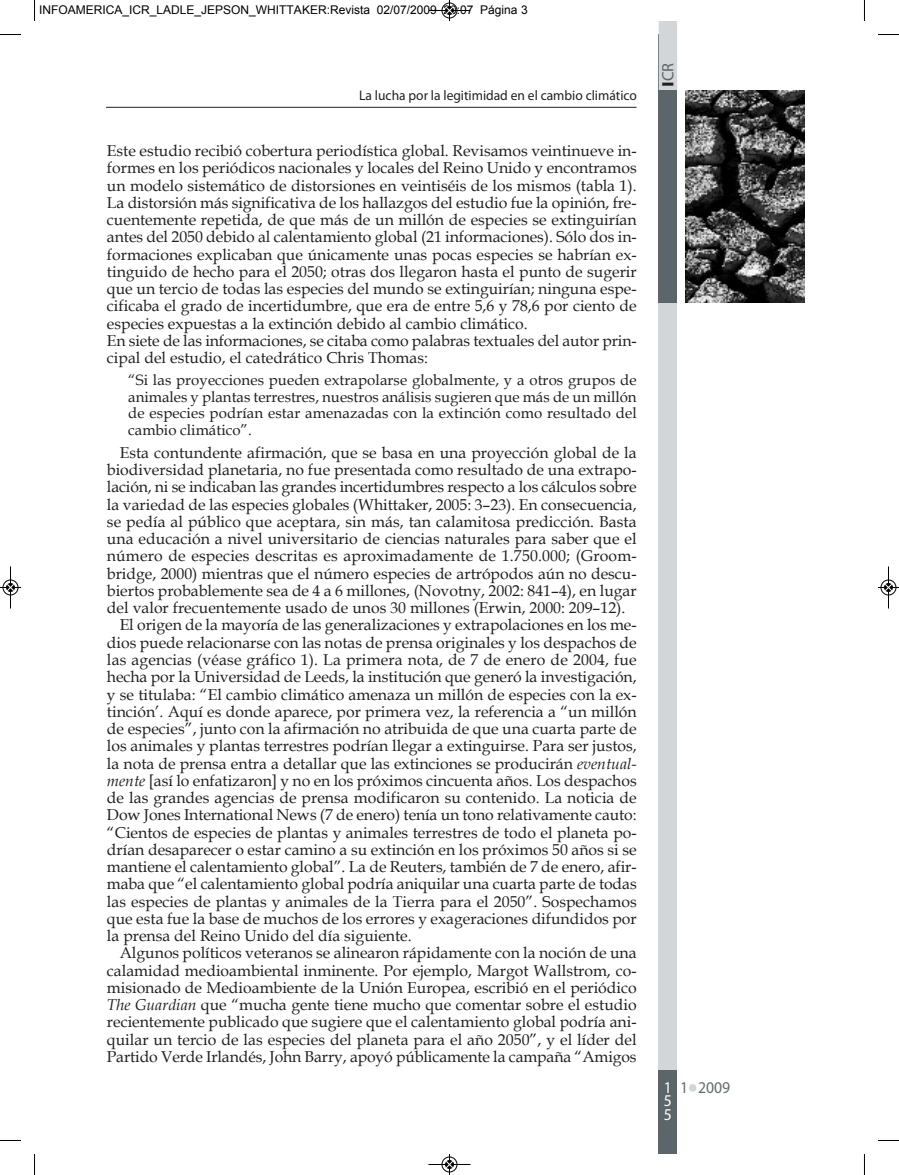
<style>
.page{position:relative;width:899px;height:1175px;background:#fff}
.page>*{position:absolute;margin:0;border:0;box-sizing:border-box;transform-origin:0 0}
.t1{font:16.5px "Myriad Pro";color:#636c6e;scale:.95 1}
.t2{font:16.5px "Myriad Pro";color:#5b656a}
.t3{font:16.5px/13.5px "Myriad Pro";color:#fff;text-align:justify;scale:.95 1}
.t4{font:15.75px/17.2px "Book Antiqua";color:#231f20}
.t5{font:15px/16.5px "Book Antiqua";letter-spacing:.005em;color:#231f20;text-align:justify}
.t6{font:13.95px "Myriad Pro";color:#231f20}
.t7{font:12px "Arial";color:#000}
.s1{font-style:italic}
.s2{font-weight:700;color:#231f20}
</style>
<div class="page">
<div style="left:658px;top:34px;width:18px;height:1105px;background:#d3d6d8"></div>
<div style="left:688px;top:1084px;width:8px;height:7px;background:#d3d6d8;border-radius:50%"></div>
<img style="left:685px;top:90px;width:118px;height:212px">
<div style="left:658px;top:35px;width:19px;height:268px;background:#5b656a"></div>
<div style="left:658px;top:21px;width:19px;height:69px;background:#d3d6d8"></div>
<div style="left:658px;top:1070px;width:19px;height:84px;background:#5b656a"></div>
<hr style="left:106px;top:107px;width:530px;height:1px;background:#231f20">
<svg style="left:34px;top:0;width:1px;height:21px"></svg>
<svg style="left:0;top:34px;width:21px;height:1px"></svg>
<svg style="left:878px;top:34px;width:20px;height:1px"></svg>
<svg style="left:34px;top:1154px;width:1px;height:21px"></svg>
<svg style="left:0;top:1140px;width:21px;height:1px"></svg>
<svg style="left:878px;top:1140px;width:20px;height:1px"></svg>
<svg style="left:428px;top:0;width:43px;height:21px"></svg>
<svg style="left:428px;top:1154px;width:43px;height:21px"></svg>
<svg style="left:0;top:566px;width:21px;height:43px"></svg>
<svg style="left:878px;top:566px;width:20px;height:43px"></svg>
<p class="t7" style="left:39px;top:3px;width:490px">INFOAMERICA_ICR_LADLE_JEPSON_WHITTAKER:Revista 02/07/2009 20:07 Página 3</p>
<p class="t6" style="left:359px;top:90px;width:279px">La lucha por la legitimidad en el cambio climático</p>
<p class="t4" style="left:107px;top:142px;width:531px">este estudio recibió cobertura periodística global. revisamos veintinueve in&shy;formes en los periódicos nacionales y locales del reino unido y encontramos un modelo sistemático de distorsiones en veintiséis de los mismos (tabla 1). la distorsión más significativa de los hallazgos del estudio fue la opinión, fre&shy;cuentemente repetida, de que más de un millón de especies se extinguirían antes del 2050 debido al calentamiento global (21 informaciones). sólo dos in&shy;formaciones explicaban que únicamente unas pocas especies se habrían ex&shy;tinguido de hecho para el 2050; otras dos llegaron hasta el punto de sugerir que un tercio de todas las especies del mundo se extinguirían; ninguna espe&shy;cificaba el grado de incertidumbre, que era de entre 5,6 y 78,6 por ciento de especies expuestas a la extinción debido al cambio climático.<br>en siete de las informaciones, se citaba como palabras textuales del autor prin&shy;cipal del estudio, el catedrático chris thomas:</p>
<p class="t5" style="left:128px;top:372px;width:509px">“si las proyecciones pueden extrapolarse globalmente, y a otros grupos de animales y plantas terrestres, nuestros análisis sugieren que más de un millón de especies podrían estar amenazadas con la extinción como resultado del cambio climático”.</p>
<p class="t4" style="left:120px;top:444px;width:518px">esta contundente afirmación, que se basa en una proyección global de la</p>
<p class="t4" style="left:107px;top:461px;width:531px">biodiversidad planetaria, no fue presentada como resultado de una extrapo-</p>
<p class="t4" style="left:107px;top:479px;width:531px">lación, ni se indicaban las grandes incertidumbres respecto a los cálculos sobre</p>
<p class="t4" style="left:107px;top:496px;width:531px">la variedad de las especies globales (Whittaker, 2005: 3–23). en consecuencia,</p>
<p class="t4" style="left:107px;top:513px;width:531px">se pedía al público que aceptara, sin más, tan calamitosa predicción. basta</p>
<p class="t4" style="left:107px;top:530px;width:531px">una educación a nivel universitario de ciencias naturales para saber que el</p>
<p class="t4" style="left:107px;top:548px;width:531px">número de especies descritas es aproximadamente de 1.750.000; (Groom-</p>
<p class="t4" style="left:107px;top:565px;width:531px">bridge, 2000) mientras que el número especies de artrópodos aún no descu-</p>
<p class="t4" style="left:107px;top:582px;width:531px">biertos probablemente sea de 4 a 6 millones, (novotny, 2002: 841–4), en lugar</p>
<p class="t4" style="left:107px;top:599px;width:520px">del valor frecuentemente usado de unos 30 millones (erwin, 2000: 209–12).</p>
<p class="t4" style="left:120px;top:617px;width:518px">el origen de la mayoría de las generalizaciones y extrapolaciones en los me-</p>
<p class="t4" style="left:107px;top:634px;width:531px">dios puede relacionarse con las notas de prensa originales y los despachos de</p>
<p class="t4" style="left:107px;top:651px;width:531px">las agencias (véase gráfico 1). la primera nota, de 7 de enero de 2004, fue</p>
<p class="t4" style="left:107px;top:668px;width:531px">hecha por la universidad de leeds, la institución que generó la investigación,</p>
<p class="t4" style="left:107px;top:686px;width:531px">y se titulaba: “el cambio climático amenaza un millón de especies con la ex-</p>
<p class="t4" style="left:107px;top:703px;width:531px">tinción’. aquí es donde aparece, por primera vez, la referencia a “un millón</p>
<p class="t4" style="left:107px;top:720px;width:531px">de especies”, junto con la afirmación no atribuida de que una cuarta parte de</p>
<p class="t4" style="left:107px;top:737px;width:531px">los animales y plantas terrestres podrían llegar a extinguirse. Para ser justos,</p>
<p class="t4" style="left:107px;top:755px;width:531px">la nota de prensa entra a detallar que las extinciones se producirán <span class="s1">eventual-</span></p>
<p class="t4" style="left:107px;top:772px;width:531px"><span class="s1">mente</span> [así lo enfatizaron] y no en los próximos cincuenta años. los despachos</p>
<p class="t4" style="left:107px;top:789px;width:531px">de las grandes agencias de prensa modificaron su contenido. la noticia de</p>
<p class="t4" style="left:107px;top:806px;width:531px">dow Jones international news (7 de enero) tenía un tono relativamente cauto:</p>
<p class="t4" style="left:107px;top:824px;width:531px">“cientos de especies de plantas y animales terrestres de todo el planeta po-</p>
<p class="t4" style="left:107px;top:841px;width:531px">drían desaparecer o estar camino a su extinción en los próximos 50 años si se</p>
<p class="t4" style="left:107px;top:858px;width:531px">mantiene el calentamiento global”. la de reuters, también de 7 de enero, afir-</p>
<p class="t4" style="left:107px;top:875px;width:531px">maba que “el calentamiento global podría aniquilar una cuarta parte de todas</p>
<p class="t4" style="left:107px;top:893px;width:531px">las especies de plantas y animales de la tierra para el 2050”. sospechamos</p>
<p class="t4" style="left:107px;top:910px;width:531px">que esta fue la base de muchos de los errores y exageraciones difundidos por</p>
<p class="t4" style="left:107px;top:927px;width:306px">la prensa del reino unido del día siguiente.</p>
<p class="t4" style="left:120px;top:944px;width:518px">algunos políticos veteranos se alinearon rápidamente con la noción de una</p>
<p class="t4" style="left:107px;top:962px;width:531px">calamidad medioambiental inminente. Por ejemplo, margot Wallstrom, co-</p>
<p class="t4" style="left:107px;top:979px;width:531px">misionado de medioambiente de la unión europea, escribió en el periódico</p>
<p class="t4" style="left:107px;top:996px;width:531px"><span class="s1">The Guardian</span> que “mucha gente tiene mucho que comentar sobre el estudio</p>
<p class="t4" style="left:107px;top:1013px;width:531px">recientemente publicado que sugiere que el calentamiento global podría ani-</p>
<p class="t4" style="left:107px;top:1031px;width:531px">quilar un tercio de las especies del planeta para el año 2050”, y el líder del</p>
<p class="t4" style="left:107px;top:1048px;width:531px">Partido Verde irlandés, John barry, apoyó públicamente la campaña “amigos</p>
<p class="t2" style="left:661px;top:87px;width:26px;rotate:-90deg"><span class="s2">I</span>cR</p>
<p class="t3" style="left:663px;top:1081px;width:10px">1<br>5<br>5</p>
<p class="t1" style="left:679px;top:1081px;width:54px">1 2009</p>
</div>
